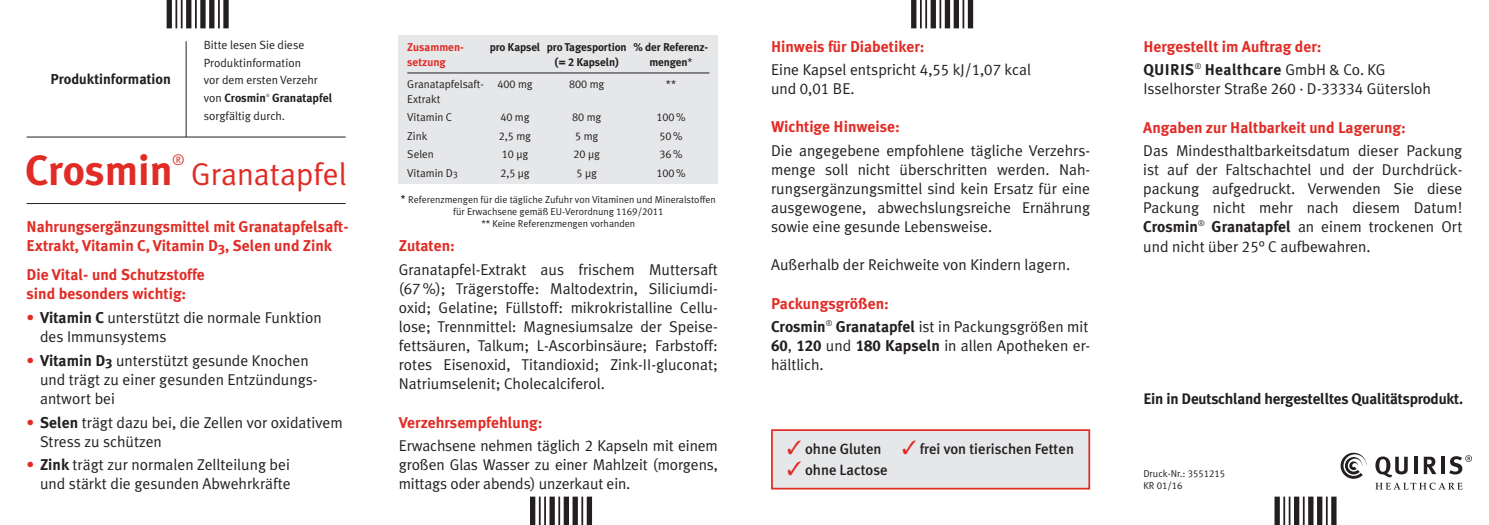
<style>
.page{position:relative;width:1489px;height:525px;background:#fff}
.page>*{position:absolute;margin:0;border:0;box-sizing:border-box;transform-origin:0 0}
.t1{font:700 42.12px "Meta Plus";color:#e12c26}
.t2{font:31.62px "Meta Plus Normal";color:#e12c26}
.t3{font:15.62px/19px "Meta Plus Normal";color:#231f20;text-align:justify}
.t4{font:700 15.62px/19px "Meta Plus";color:#e12c26}
.t5{font:700 15.25px "Meta Plus";letter-spacing:-.015em;color:#231f20}
.t6{font:500 14.75px "Meta Plus";color:#231f20}
.t7{font:14.75px "Meta Plus Normal";color:#e12c26}
.t8{font:700 14.38px "Meta Plus";color:#231f20}
.t9{font:11.88px/17.5px "Meta Plus Normal";color:#231f20}
.t10{font:700 11.88px "Meta Plus";color:#231f20}
.t11{font:700 11.25px/14.9px "Meta Plus";letter-spacing:-.01em;color:#231f20;text-align:center}
.t12{font:11.25px/18.5px "Meta Plus Normal";color:#231f20}
.t13{font:11.25px/18.5px "Meta Plus Normal Caps";color:#231f20}
.t14{font:700 11.25px/14.9px "Meta Plus";color:#e12c26}
.t15{font:10px/12px "Meta Plus Normal";color:#231f20;text-align:center}
.t16{font:10px "Meta Plus Normal Caps";color:#231f20}
.t17{font:4.38px "Meta Plus Normal";color:#231f20}
.s1{font-family:"Meta Plus Normal";font-weight:400}
.s2{color:#e12c26}
.s3{font-family:"Meta Plus";font-weight:700}
.s4{font-family:"Meta Plus Normal"}
.s5{font-family:"Meta Plus Bold Caps";font-weight:400}
.s6{font-family:"Meta Plus Normal Caps"}
.s7{font-family:"Meta Plus";font-weight:500}
.s8{font-family:"Meta Plus Bold Caps"}
.s9{color:#231f20}
.s10{font-family:"Meta Plus Normal";font-weight:400;color:#231f20}
</style>
<div class="page">
<hr style="left:186px;top:41px;width:1px;height:96px;background:#231f20">
<hr style="left:27px;top:137px;width:318px;height:1px;background:#231f20">
<hr style="left:27px;top:203px;width:318px;height:1px;background:#231f20">
<div style="left:399px;top:35px;width:319px;height:149px;background:#e6e7e9"></div>
<div style="left:771px;top:429px;width:319px;height:60px;background:#e6e7e9;border:2px solid #e12c26"></div>
<svg style="left:1340px;top:452px;width:26px;height:26px"></svg>
<svg style="left:1375px;top:455px;width:96px;height:34px"></svg>
<hr style="left:407px;top:73px;width:302px;height:1px;background:#231f20">
<div style="left:167px;top:0;width:5px;height:28px;background:#231f20"></div>
<hr style="left:175px;top:0;width:2px;height:28px;background:#231f20">
<svg style="left:181px;top:0;width:1px;height:28px"></svg>
<div style="left:186px;top:0;width:5px;height:28px;background:#231f20"></div>
<hr style="left:195px;top:0;width:2px;height:28px;background:#231f20">
<div style="left:200px;top:0;width:6px;height:28px;background:#231f20"></div>
<div style="left:209px;top:0;width:5px;height:28px;background:#231f20"></div>
<hr style="left:218px;top:0;width:2px;height:28px;background:#231f20">
<div style="left:223px;top:0;width:6px;height:28px;background:#231f20"></div>
<div style="left:911px;top:0;width:5px;height:28px;background:#231f20"></div>
<hr style="left:919px;top:0;width:2px;height:28px;background:#231f20">
<hr style="left:925px;top:0;width:2px;height:28px;background:#231f20">
<div style="left:930px;top:0;width:5px;height:28px;background:#231f20"></div>
<hr style="left:939px;top:0;width:2px;height:28px;background:#231f20">
<div style="left:944px;top:0;width:6px;height:28px;background:#231f20"></div>
<div style="left:953px;top:0;width:5px;height:28px;background:#231f20"></div>
<hr style="left:962px;top:0;width:2px;height:28px;background:#231f20">
<div style="left:967px;top:0;width:6px;height:28px;background:#231f20"></div>
<div style="left:530px;top:496px;width:5px;height:28px;background:#231f20"></div>
<svg style="left:539px;top:496px;width:1px;height:28px"></svg>
<hr style="left:544px;top:496px;width:2px;height:28px;background:#231f20">
<div style="left:549px;top:496px;width:6px;height:28px;background:#231f20"></div>
<hr style="left:558px;top:496px;width:2px;height:28px;background:#231f20">
<div style="left:563px;top:496px;width:6px;height:28px;background:#231f20"></div>
<div style="left:572px;top:496px;width:6px;height:28px;background:#231f20"></div>
<hr style="left:581px;top:496px;width:2px;height:28px;background:#231f20">
<div style="left:586px;top:496px;width:6px;height:28px;background:#231f20"></div>
<div style="left:1274px;top:496px;width:5px;height:28px;background:#231f20"></div>
<svg style="left:1283px;top:496px;width:1px;height:28px"></svg>
<hr style="left:1288px;top:496px;width:2px;height:28px;background:#231f20">
<div style="left:1293px;top:496px;width:6px;height:28px;background:#231f20"></div>
<hr style="left:1302px;top:496px;width:2px;height:28px;background:#231f20">
<svg style="left:1308px;top:496px;width:5px;height:28px"></svg>
<div style="left:1316px;top:496px;width:6px;height:28px;background:#231f20"></div>
<hr style="left:1325px;top:496px;width:2px;height:28px;background:#231f20">
<div style="left:1331px;top:496px;width:5px;height:28px;background:#231f20"></div>
<p class="t8" style="left:51px;top:71px;width:122px">Produktinformation</p>
<p class="t9" style="left:204px;top:36px;width:115px">Bitte lesen Sie diese<br>Produktinformation vor dem ersten Verzehr</p>
<p class="t10" style="left:204px;top:91px;width:64px"><span class="s1">von</span> Crosmin</p>
<p class="t17" style="left:266px;top:93px;width:5px">®</p>
<p class="t10" style="left:272px;top:91px;width:62px">Granatapfel</p>
<p class="t9" style="left:204px;top:106px;width:83px">sorgfältig durch.</p>
<h1 class="t1" style="left:25px;top:146px;width:149px">Crosmin</h1>
<p class="t7" style="left:172px;top:151px;width:13px">®</p>
<h2 class="t2" style="left:191px;top:156px;width:157px">Granatapfel</h2>
<p class="t4" style="left:27px;top:217px;width:324px">Nahrungsergänzungsmittel mit Granatapfelsaft-<br>Extrakt, Vitamin C, Vitamin D<sub>3</sub>, Selen und Zink</p>
<p class="t4" style="left:27px;top:265px;width:180px">Die Vital- und Schutzstoffe sind besonders wichtig:</p>
<p class="t3" style="left:40px;top:307px;width:283px;text-indent:-13px"><span class="s2">•</span> <span class="s3">Vitamin C</span> unterstützt die normale Funktion des Immunsystems</p>
<p class="t3" style="left:40px;top:350px;width:279px;text-align:left;text-indent:-13px"><span class="s2">•</span> <span class="s3">Vitamin D</span><sub>3</sub> unterstützt gesunde Knochen und trägt zu einer gesunden Entzündungs&shy;antwort bei</p>
<p class="t3" style="left:40px;top:412px;width:304px;text-indent:-13px"><span class="s2">•</span> <span class="s3">Selen</span> trägt dazu bei, die Zellen vor oxidativem<br>Stress zu schützen</p>
<p class="t3" style="left:27px;top:455px;width:265px;text-align:right"><span class="s2">•</span> <span class="s3">Zink</span> trägt zur normalen Zellteilung bei und stärkt die gesunden Abwehrkräfte</p>
<p class="t11" style="left:489px;top:39px;width:52px">pro Kapsel</p>
<p class="t13" style="left:497px;top:74px;width:37px">400 <span class="s4">mg</span></p>
<p class="t13" style="left:499px;top:108px;width:34px">40 <span class="s4">mg<br></span>2,5 <span class="s4">mg<br></span>10 <span class="s4">µg<br></span>2,5 <span class="s4">µg</span></p>
<p class="t11" style="left:633px;top:39px;width:76px">% der Referenz&shy;mengen<span class="s1">*</span></p>
<p class="t13" style="left:666px;top:74px;width:12px">**</p>
<p class="t13" style="left:656px;top:108px;width:31px">100 %<br>50%<br>36%<br>100 %</p>
<p class="t11" style="left:547px;top:39px;width:81px">pro Tagesportion (= <span class="s5">2</span> Kapseln)</p>
<p class="t13" style="left:569px;top:74px;width:37px">800 <span class="s4">mg</span></p>
<p class="t13" style="left:572px;top:108px;width:31px">80 <span class="s4">mg</span></p>
<p class="t12" style="left:575px;top:126px;width:25px"><span class="s6">5</span> mg</p>
<p class="t13" style="left:573px;top:145px;width:28px">20 <span class="s4">µg</span></p>
<p class="t12" style="left:576px;top:163px;width:22px"><span class="s6">5</span> µg</p>
<p class="t14" style="left:407px;top:39px;width:58px">Zusammen&shy;setzung</p>
<p class="t12" style="left:407px;top:76px;width:78px;line-height:14.9px">Granatapfelsaft-<br>Extrakt</p>
<p class="t12" style="left:407px;top:108px;width:52px">Vitamin C<br>Zink<br>Selen<br>Vitamin D<sub>3</sub></p>
<p class="t15" style="left:401px;top:193px;width:316px"><span class="s7">*</span> Referenzmengen für die tägliche Zufuhr von Vitaminen und Mineralstoffen für Erwachsene gemäß EU-Verordnung <span class="s6">1169/2011<br></span>** Keine Referenzmengen vorhanden</p>
<p class="t4" style="left:399px;top:236px;width:58px">Zutaten:</p>
<p class="t3" style="left:399px;top:260px;width:320px">Granatapfel-Extrakt aus frischem Muttersaft (<span class="s6">67</span> %); Trägerstoffe: Maltodextrin, Siliciumdi&shy;oxid; Gelatine; Füllstoff: mikrokristalline Cellu&shy;lose; Trennmittel: Magnesiumsalze der Speise&shy;fettsäuren, Talkum; L-Ascorbinsäure; Farbstoff: rotes Eisenoxid, Titandioxid; Zink-II-gluconat; Natriumselenit; Cholecalciferol.</p>
<p class="t4" style="left:399px;top:412px;width:145px">Verzehrsempfehlung:</p>
<p class="t3" style="left:399px;top:436px;width:320px">Erwachsene nehmen täglich <span class="s6">2</span> Kapseln mit einem großen Glas Wasser zu einer Mahlzeit (morgens, mittags oder abends) unzerkaut ein.</p>
<p class="t4" style="left:771px;top:36px;width:155px">Hinweis für Diabetiker:</p>
<p class="t3" style="left:771px;top:60px;width:261px">Eine Kapsel entspricht <span class="s6">4,55</span> kJ/<span class="s6">1,07</span> kcal und <span class="s6">0,01</span> BE.</p>
<p class="t4" style="left:771px;top:117px;width:130px">Wichtige Hinweise:</p>
<p class="t3" style="left:771px;top:141px;width:320px">Die angegebene empfohlene tägliche Verzehrs&shy;menge soll nicht überschritten werden. Nah&shy;rungsergänzungsmittel sind kein Ersatz für eine ausgewogene, abwechslungsreiche Ernährung sowie eine gesunde Lebensweise.</p>
<p class="t3" style="left:771px;top:255px;width:300px">Außerhalb der Reichweite von Kindern lagern.</p>
<p class="t4" style="left:771px;top:293px;width:119px">Packungsgrößen:</p>
<p class="t3" style="left:771px;top:317px;width:320px"><span class="s3">Crosmin</span><sup>®</sup> <span class="s3">Granatapfel</span> ist in Packungsgrößen mit <span class="s8">60</span>, <span class="s8">120</span> und <span class="s8">180</span> <span class="s3">Kapseln</span> in allen Apotheken er&shy;hältlich.</p>
<p class="t6" style="left:787px;top:439px;width:288px"><span class="s2">✓</span> ohne Gluten <span class="s2">✓</span> frei von tierischen Fetten</p>
<p class="t6" style="left:787px;top:461px;width:102px"><span class="s2">✓</span> ohne Lactose</p>
<p class="t4" style="left:1143px;top:34px;width:244px;line-height:23.8px">Hergestellt im Auftrag der:<br><span class="s9">QUIRIS</span><sup>®</sup> <span class="s9">Healthcare</span> <span class="s10">GmbH &amp; Co. KG</span></p>
<p class="t3" style="left:1143px;top:79px;width:289px">Isselhorster Straße <span class="s6">260 ·</span> D-<span class="s6">33334</span> Gütersloh</p>
<p class="t4" style="left:1143px;top:117px;width:264px">Angaben zur Haltbarkeit und Lagerung:</p>
<p class="t3" style="left:1143px;top:141px;width:320px">Das Mindesthaltbarkeitsdatum dieser Packung ist auf der Faltschachtel und der Durchdrück&shy;packung aufgedruckt. Verwenden Sie diese Packung nicht mehr nach diesem Datum!<br><span class="s3">Crosmin</span><sup>®</sup> <span class="s3">Granatapfel</span> an einem trockenen Ort und nicht über <span class="s6">25</span>° C aufbewahren.</p>
<p class="t5" style="left:1143px;top:389px;width:321px">Ein in Deutschland hergestelltes Qualitätsprodukt.</p>
<p class="t15" style="left:1143px;top:467px;width:83px">Druck-Nr.: <span class="s6">3551215</span></p>
<p class="t16" style="left:1143px;top:480px;width:41px"><span class="s4">KR</span> 01/16</p>
</div>
